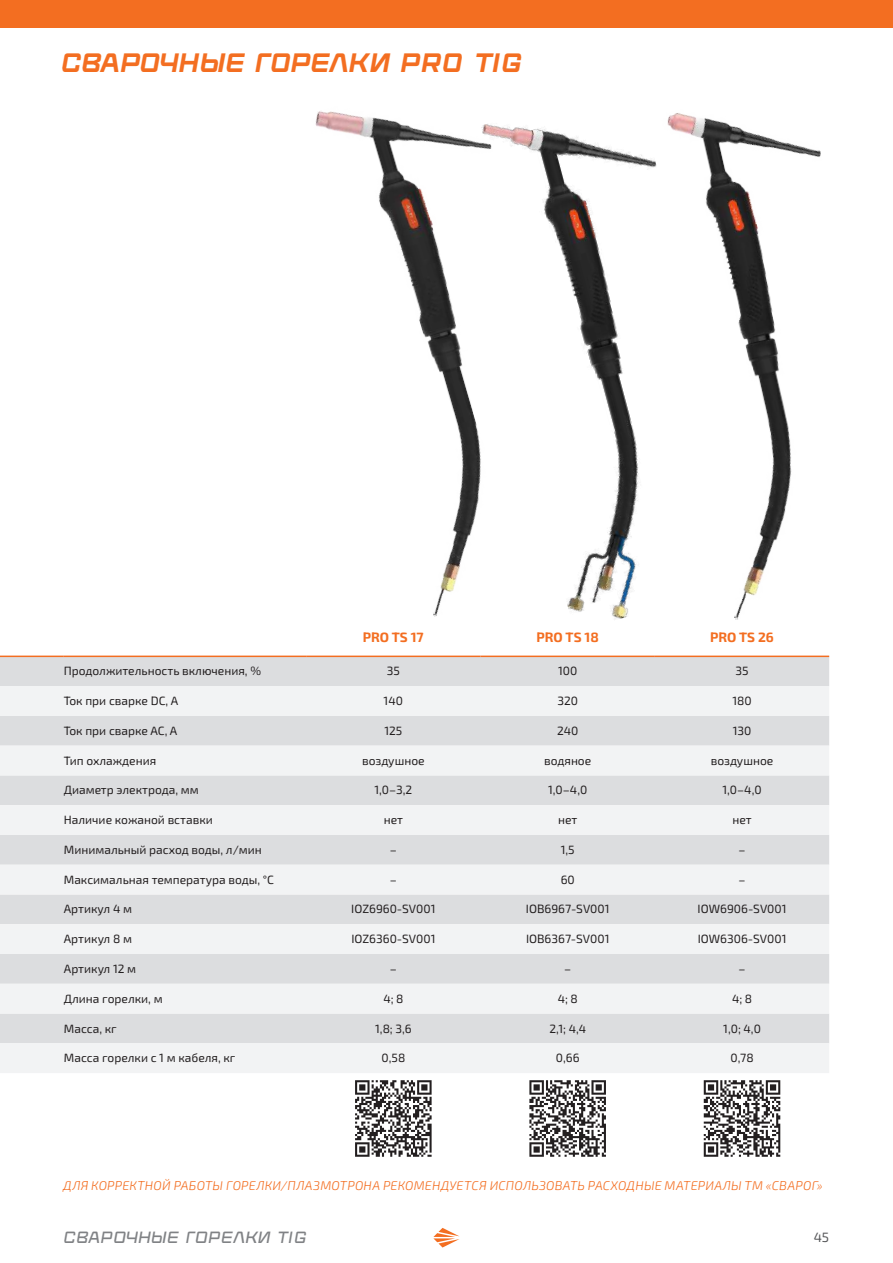
<style>
.page{position:relative;width:893px;height:1263px;background:#fff}
.page>*{position:absolute;margin:0;border:0;box-sizing:border-box;transform-origin:0 0}
.t1{font:700 27px "Svarog 2";letter-spacing:.01em;color:#f36e21}
.t2{font:16.5px "Svarog 2";color:#808285}
.t3{font:700 13.5px "Exo 2";color:#f36e21}
.t4{font:13.5px "Exo 2";color:#57585a}
.t5{font:italic 12.6px "Exo 2";letter-spacing:.015em;color:#f36e21}
.t6{font:12px "Exo 2";color:#231f20}
</style>
<div class="page">
<svg style="left:433px;top:1228px;width:27px;height:19px"></svg>
<div style="left:0;top:0;width:893px;height:28px;background:#f36e21"></div>
<svg style="left:64px;top:655px;width:765px;height:1px"></svg>
<div style="left:0;top:657px;width:829px;height:29px;background:#dcdddf"></div>
<svg style="left:0;top:686px;width:829px;height:387px;fill:#f2f3f4"></svg>
<hr style="left:0;top:656px;width:64px;height:1px;background:#f36e21">
<hr style="left:64px;top:656px;width:242px;height:1px;background:#f36e21">
<hr style="left:306px;top:656px;width:174px;height:1px;background:#f36e21">
<hr style="left:480px;top:656px;width:175px;height:1px;background:#f36e21">
<hr style="left:655px;top:656px;width:174px;height:1px;background:#f36e21">
<svg style="left:355px;top:1080px;width:77px;height:77px"></svg>
<svg style="left:529px;top:1080px;width:77px;height:77px"></svg>
<svg style="left:704px;top:1080px;width:76px;height:77px"></svg>
<img style="left:315px;top:111px;width:161px;height:506px">
<img style="left:476px;top:124px;width:176px;height:496px">
<img style="left:652px;top:113px;width:169px;height:507px">
<h1 class="t1" style="left:61px;top:48px;width:462px">СВАРОЧНЫЕ ГОРЕЛКИ PRO TIG</h1>
<p class="t3" style="left:363px;top:628px;width:62px">PRO TS 17</p>
<p class="t3" style="left:537px;top:628px;width:64px">PRO TS 18</p>
<p class="t3" style="left:710px;top:628px;width:65px">PRO TS 26</p>
<p class="t6" style="left:64px;top:663px;width:199px">Продолжительность включения, %</p>
<p class="t6" style="left:387px;top:663px;width:15px">35</p>
<p class="t6" style="left:558px;top:663px;width:21px">100</p>
<p class="t6" style="left:735px;top:663px;width:15px">35</p>
<p class="t6" style="left:64px;top:692px;width:116px">Ток при сварке DС, A</p>
<p class="t6" style="left:384px;top:692px;width:21px">140</p>
<p class="t6" style="left:557px;top:692px;width:22px">320</p>
<p class="t6" style="left:732px;top:692px;width:21px">180</p>
<p class="t6" style="left:64px;top:722px;width:115px">Ток при сварке AC, A</p>
<p class="t6" style="left:384px;top:722px;width:19px">125</p>
<p class="t6" style="left:557px;top:722px;width:23px">240</p>
<p class="t6" style="left:733px;top:722px;width:20px">130</p>
<p class="t6" style="left:64px;top:752px;width:94px">Тип охлаждения</p>
<p class="t6" style="left:362px;top:752px;width:64px">воздушное</p>
<p class="t6" style="left:544px;top:752px;width:49px">водяное</p>
<p class="t6" style="left:711px;top:752px;width:64px">воздушное</p>
<p class="t6" style="left:64px;top:782px;width:136px">Диаметр электрода, мм</p>
<p class="t6" style="left:374px;top:782px;width:40px">1,0–3,2</p>
<p class="t6" style="left:548px;top:782px;width:41px">1,0–4,0</p>
<p class="t6" style="left:722px;top:782px;width:41px">1,0–4,0</p>
<p class="t6" style="left:64px;top:811px;width:151px">Наличие кожаной вставки</p>
<p class="t6" style="left:384px;top:811px;width:21px">нет</p>
<p class="t6" style="left:558px;top:811px;width:21px">нет</p>
<p class="t6" style="left:732px;top:811px;width:21px">нет</p>
<p class="t6" style="left:64px;top:841px;width:200px">Минимальный расход воды, л/мин</p>
<p class="t6" style="left:390px;top:841px;width:9px">–</p>
<p class="t6" style="left:561px;top:841px;width:15px">1,5</p>
<p class="t6" style="left:738px;top:841px;width:9px">–</p>
<p class="t6" style="left:64px;top:871px;width:212px">Максимальная температура воды, °С</p>
<p class="t6" style="left:390px;top:871px;width:9px">–</p>
<p class="t6" style="left:561px;top:871px;width:16px">60</p>
<p class="t6" style="left:738px;top:871px;width:9px">–</p>
<p class="t6" style="left:64px;top:901px;width:70px">Артикул 4 м</p>
<p class="t6" style="left:351px;top:901px;width:86px">IOZ6960-SV001</p>
<p class="t6" style="left:526px;top:901px;width:85px">IOB6967-SV001</p>
<p class="t6" style="left:698px;top:901px;width:90px">IOW6906-SV001</p>
<p class="t6" style="left:64px;top:931px;width:70px">Артикул 8 м</p>
<p class="t6" style="left:351px;top:931px;width:86px">IOZ6360-SV001</p>
<p class="t6" style="left:526px;top:931px;width:85px">IOB6367-SV001</p>
<p class="t6" style="left:698px;top:931px;width:90px">IOW6306-SV001</p>
<p class="t6" style="left:64px;top:960px;width:74px">Артикул 12 м</p>
<p class="t6" style="left:390px;top:960px;width:9px">–</p>
<p class="t6" style="left:564px;top:960px;width:9px">–</p>
<p class="t6" style="left:739px;top:960px;width:9px">–</p>
<p class="t6" style="left:64px;top:990px;width:100px">Длина горелки, м</p>
<p class="t6" style="left:383px;top:990px;width:22px">4; 8</p>
<p class="t6" style="left:558px;top:990px;width:22px">4; 8</p>
<p class="t6" style="left:732px;top:990px;width:22px">4; 8</p>
<p class="t6" style="left:64px;top:1020px;width:54px">Масса, кг</p>
<p class="t6" style="left:375px;top:1020px;width:38px">1,8; 3,6</p>
<p class="t6" style="left:549px;top:1020px;width:38px">2,1; 4,4</p>
<p class="t6" style="left:723px;top:1020px;width:39px">1,0; 4,0</p>
<p class="t6" style="left:64px;top:1050px;width:173px">Масса горелки с 1 м кабеля, кг</p>
<p class="t6" style="left:382px;top:1050px;width:25px">0,58</p>
<p class="t6" style="left:556px;top:1050px;width:25px">0,66</p>
<p class="t6" style="left:731px;top:1050px;width:24px">0,78</p>
<p class="t5" style="left:63px;top:1176px;width:761px">ДЛЯ КОРРЕКТНОЙ РАБОТЫ ГОРЕЛКИ/ПЛАЗМОТРОНА РЕКОМЕНДУЕТСЯ ИСПОЛЬЗОВАТЬ РАСХОДНЫЕ МАТЕРИАЛЫ ТМ «СВАРОГ»</p>
<h2 class="t2" style="left:63px;top:1228px;width:245px">СВАрочные горелки TIG</h2>
<p class="t4" style="left:814px;top:1228px;width:17px">45</p>
</div>
